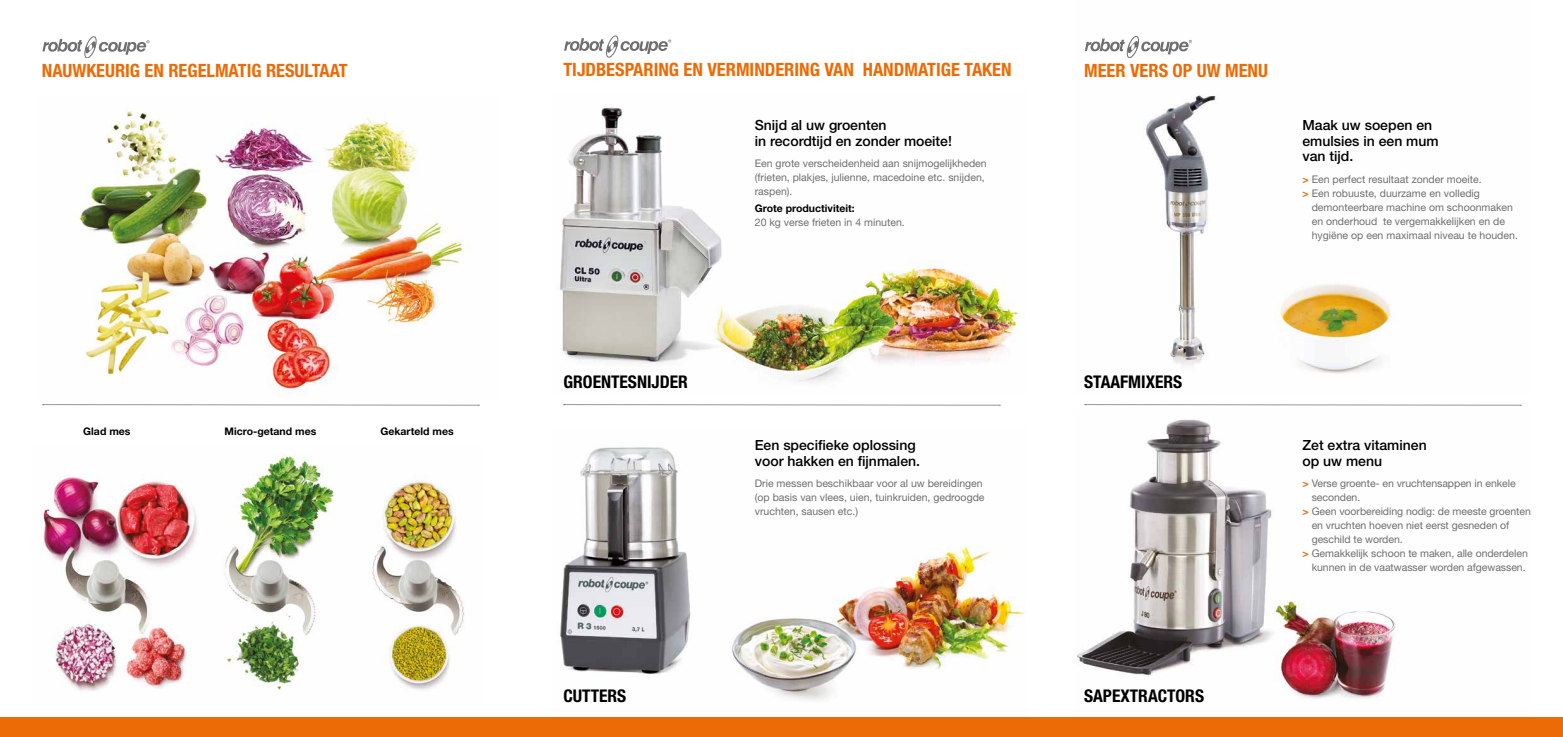
<style>
.page{position:relative;width:1563px;height:737px;background:#fff}
.page>*{position:absolute;margin:0;border:0;box-sizing:border-box;transform-origin:0 0}
.t1{font:700 condensed 18.38px "Helvetica Neue";color:#ed6b06}
.t2{font:700 condensed 17.5px "Helvetica Neue";color:#000}
.t3{font:500 14px/15.8px "Helvetica Neue";color:#000}
.t4{font:10.5px/14px "Helvetica Neue";color:#706f6f}
.t5{font:700 10.5px "Helvetica Neue";color:#000}
.s1{font-weight:700;color:#ed6b06}
</style>
<div class="page">
<img style="left:40px;top:454px;width:425px;height:242px">
<img style="left:79px;top:103px;width:390px;height:291px">
<img style="left:1077px;top:419px;width:319px;height:280px">
<img style="left:1146px;top:95px;width:245px;height:279px">
<img style="left:560px;top:447px;width:466px;height:253px">
<img style="left:560px;top:107px;width:460px;height:275px">
<svg style="left:42px;top:37px;width:107px;height:21px"></svg>
<svg style="left:564px;top:36px;width:107px;height:21px"></svg>
<svg style="left:1084px;top:36px;width:108px;height:22px"></svg>
<div style="left:0;top:717px;width:1563px;height:20px;background:#ed6b06"></div>
<svg style="left:43px;top:404px;width:436px;height:2px"></svg>
<svg style="left:564px;top:404px;width:436px;height:2px"></svg>
<svg style="left:1084px;top:404px;width:437px;height:2px"></svg>
<h1 class="t1" style="left:42px;top:59px;width:307px">NAUWKEURIG EN REGELMATIG RESULTAAT</h1>
<h1 class="t1" style="left:563px;top:59px;width:449px">TIJDBESPARING EN VERMINDERING VAN HANDMATIGE TAKEN</h1>
<h1 class="t1" style="left:1084px;top:59px;width:185px">MEER VERS OP UW MENU</h1>
<h3 class="t3" style="left:755px;top:117px;width:199px">Snijd al uw groenten<br>in recordtijd en zonder moeite!</h3>
<p class="t4" style="left:755px;top:156px;width:233px">Een grote verscheidenheid aan snijmogelijkheden (frieten, plakjes, julienne, macedoine etc. snijden, raspen).</p>
<p class="t5" style="left:755px;top:201px;width:101px">Grote productiviteit:</p>
<p class="t4" style="left:755px;top:215px;width:151px">20 kg verse frieten in 4 minuten.</p>
<h3 class="t3" style="left:1302px;top:117px;width:138px">Maak uw soepen en emulsies in een mum van tijd.</h3>
<p class="t4" style="left:1302px;top:172px;width:181px"><span class="s1">&gt;</span> Een perfect resultaat zonder moeite.</p>
<p class="t4" style="left:1302px;top:186px;width:179px"><span class="s1">&gt;</span> Een robuuste, duurzame en volledig</p>
<p class="t4" style="left:1311px;top:200px;width:203px">demonteerbare machine om schoonmaken</p>
<p class="t4" style="left:1311px;top:214px;width:195px">en onderhoud te vergemakkelijken en de</p>
<p class="t4" style="left:1311px;top:228px;width:208px">hygiëne op een maximaal niveau te houden.</p>
<p class="t5" style="left:83px;top:424px;width:49px">Glad mes</p>
<p class="t5" style="left:225px;top:424px;width:93px">Micro-getand mes</p>
<p class="t5" style="left:380px;top:424px;width:75px">Gekarteld mes</p>
<h2 class="t2" style="left:563px;top:371px;width:126px">GROENTESNIJDER</h2>
<h3 class="t3" style="left:755px;top:437px;width:167px">Een specifieke oplossing voor hakken en fijnmalen.</h3>
<p class="t4" style="left:755px;top:476px;width:231px">Drie messen beschikbaar voor al uw bereidingen (op basis van vlees, uien, tuinkruiden, gedroogde vruchten, sausen etc.)</p>
<h2 class="t2" style="left:563px;top:685px;width:64px">CUTTERS</h2>
<h2 class="t2" style="left:1084px;top:371px;width:100px">STAAFMIXERS</h2>
<h2 class="t2" style="left:1084px;top:685px;width:121px">SAPEXTRACTORS</h2>
<h3 class="t3" style="left:1302px;top:437px;width:126px">Zet extra vitaminen op uw menu</h3>
<p class="t4" style="left:1302px;top:476px;width:215px"><span class="s1">&gt;</span> Verse groente- en vruchtensappen in enkele</p>
<p class="t4" style="left:1311px;top:490px;width:50px">seconden.</p>
<p class="t4" style="left:1302px;top:504px;width:230px"><span class="s1">&gt;</span> Geen voorbereiding nodig: de meeste groenten</p>
<p class="t4" style="left:1311px;top:518px;width:199px">en vruchten hoeven niet eerst gesneden of</p>
<p class="t4" style="left:1311px;top:532px;width:93px">geschild te worden.</p>
<p class="t4" style="left:1302px;top:546px;width:227px"><span class="s1">&gt;</span> Gemakkelijk schoon te maken, alle onderdelen</p>
<p class="t4" style="left:1311px;top:560px;width:215px">kunnen in de vaatwasser worden afgewassen.</p>
</div>
